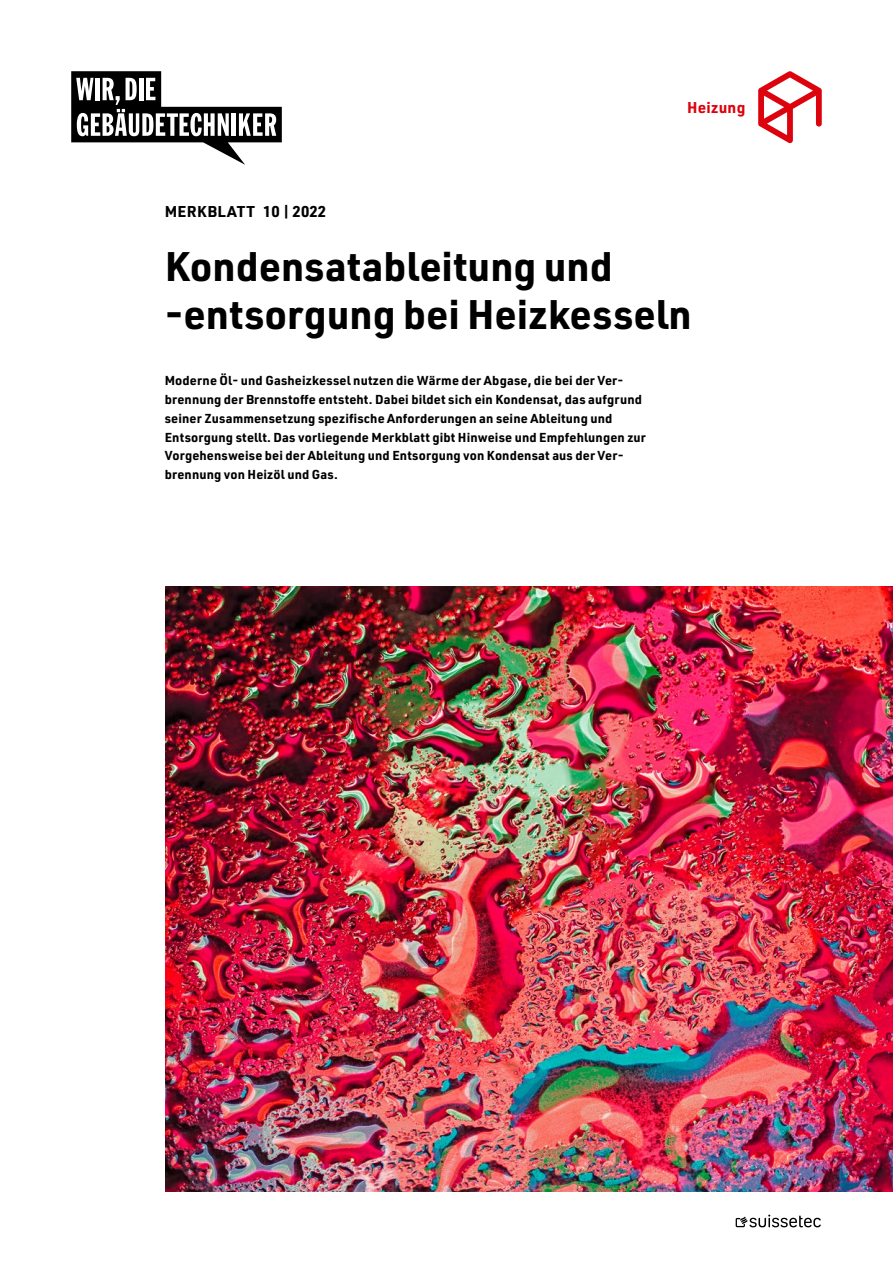
<style>
.page{position:relative;width:893px;height:1263px;background:#fff}
.page>*{position:absolute;margin:0;border:0;box-sizing:border-box;transform-origin:0 0}
.t1{font:700 40.5px/48px "URWDIN";color:#000}
.t2{font:700 15.3px "URWDIN";letter-spacing:.02em;color:#000}
.t3{font:700 15.3px "URWDIN";letter-spacing:.015em;color:#dc030e}
.t4{font:700 12.75px/18.8px "URWDIN";letter-spacing:.01em;color:#000}
</style>
<div class="page">
<svg style="left:736px;top:1214px;width:85px;height:13px"></svg>
<img style="left:165px;top:586px;width:728px;height:606px">
<svg style="left:71px;top:71px;width:211px;height:94px"></svg>
<svg style="left:758px;top:71px;width:64px;height:72px"></svg>
<p class="t2" style="left:165px;top:201px;width:163px">MERKBLATT 10 | 2022</p>
<p class="t3" style="left:687px;top:97px;width:60px">Heizung</p>
<h1 class="t1" style="left:165px;top:241px;width:528px">Kondensatableitung und -entsorgung bei Heizkesseln</h1>
<p class="t4" style="left:165px;top:371px;width:483px">Moderne Öl- und Gasheizkessel nutzen die Wärme der Abgase, die bei der Ver&shy;brennung der Brennstoffe entsteht. Dabei bildet sich ein Kondensat, das aufgrund seiner Zusammensetzung spezifische Anforderungen an seine Ableitung und Entsorgung stellt. Das vorliegende Merkblatt gibt Hinweise und Empfehlungen zur Vorgehensweise bei der Ableitung und Entsorgung von Kondensat aus der Ver&shy;brennung von Heizöl und Gas.</p>
</div>
